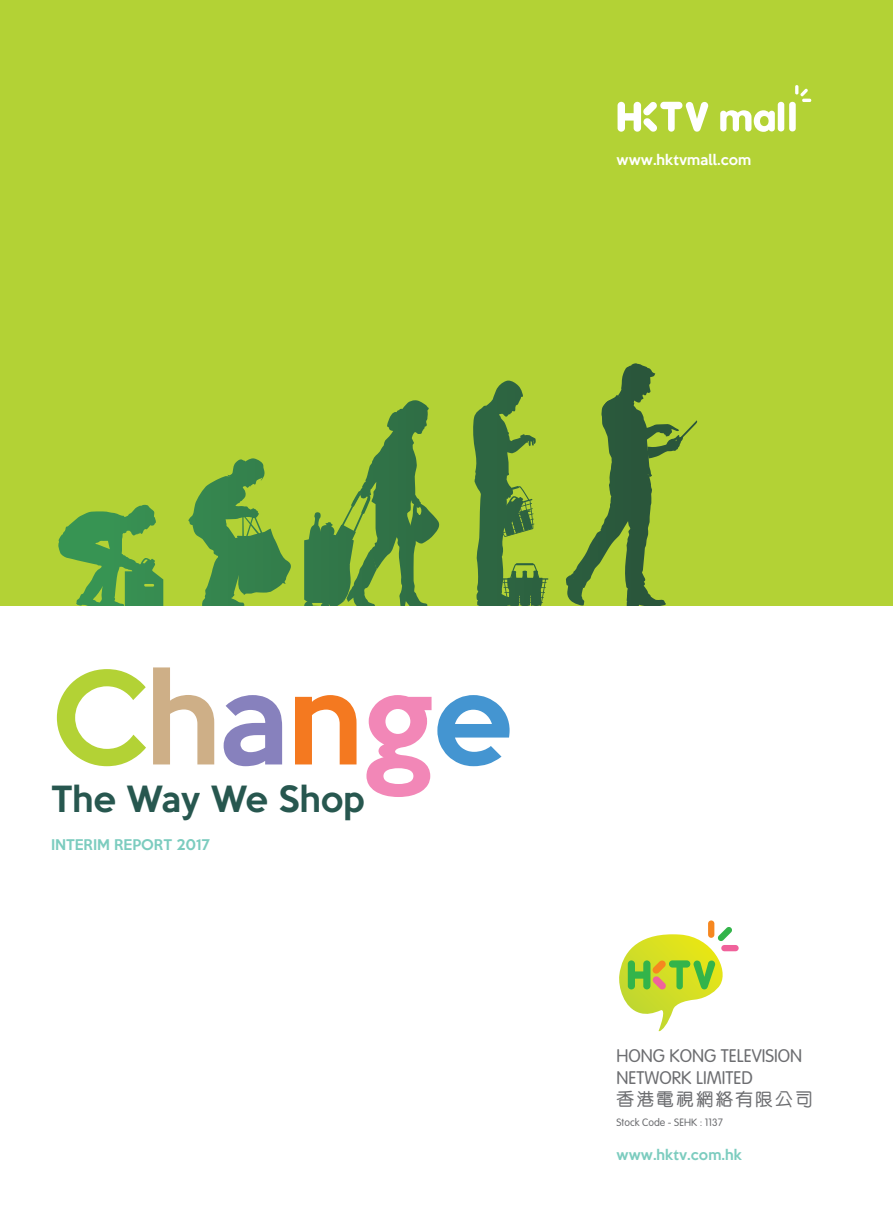
<style>
.page{position:relative;width:893px;height:1212px;background:#fff}
.page>*{position:absolute;margin:0;border:0;box-sizing:border-box;transform-origin:0 0}
.t1{font:500 117px "Keep Calm";color:#b3d235}
.t2{font:500 33px "Keep Calm";color:#27574f}
.t3{font:300 18px/21.6px "VAG Rounded Std";color:#6d6e71}
.t4{font:500 18px "M Yuen HK";letter-spacing:.1em;color:#6d6e71}
.t5{font:500 13.5px "Keep Calm";color:#7cccbf}
.t6{font:500 13.5px "Keep Calm";letter-spacing:.01em;color:#fff}
.t7{font:300 10.5px "VAG Rounded Std";color:#6d6e71}
.s1{color:#ceaf87}
.s2{color:#8781bd}
.s3{color:#f47920}
.s4{color:#f287b7}
.s5{color:#4495d1}
</style>
<div class="page">
<div style="left:0;top:0;width:893px;height:606px;background:#b3d235"></div>
<svg style="left:188px;top:458px;width:103px;height:148px"></svg>
<svg style="left:473px;top:381px;width:75px;height:225px"></svg>
<svg style="left:304px;top:403px;width:136px;height:203px"></svg>
<svg style="left:58px;top:505px;width:105px;height:101px"></svg>
<svg style="left:566px;top:363px;width:131px;height:243px"></svg>
<svg style="left:617px;top:101px;width:92px;height:31px"></svg>
<svg style="left:720px;top:110px;width:55px;height:22px"></svg>
<div style="left:778px;top:102px;width:6px;height:29px;background:#fff;border-radius:3px"></div>
<div style="left:789px;top:102px;width:7px;height:29px;background:#fff;border-radius:3px"></div>
<svg style="left:795px;top:85px;width:17px;height:17px"></svg>
<div style="left:708px;top:920px;width:6px;height:18px;background:#f6871f;border-radius:3px"></div>
<div style="left:721px;top:945px;width:18px;height:6px;background:#f0629b;border-radius:3px"></div>
<svg style="left:619px;top:927px;width:113px;height:104px"></svg>
<p class="t6" style="left:617px;top:148px;width:136px">www.hktvmall.com</p>
<h1 class="t1" style="left:51px;top:617px;width:464px">C<span class="s1">h</span><span class="s2">a</span><span class="s3">n</span><span class="s4">g</span><span class="s5">e</span></h1>
<h2 class="t2" style="left:51px;top:771px;width:315px">The Way We Shop</h2>
<p class="t5" style="left:51px;top:833px;width:160px">INTERIM REPORT 2017</p>
<h3 class="t3" style="left:617px;top:1046px;width:187px">HONG KONG TELEVISION<br>NETWORK LIMITED</h3>
<h3 class="t4" style="left:617px;top:1090px;width:198px">香港電視網絡有限公司</h3>
<p class="t7" style="left:617px;top:1116px;width:108px">Stock Code - SEHK : 1137</p>
<p class="t5" style="left:617px;top:1143px;width:127px">www.hktv.com.hk</p>
</div>
